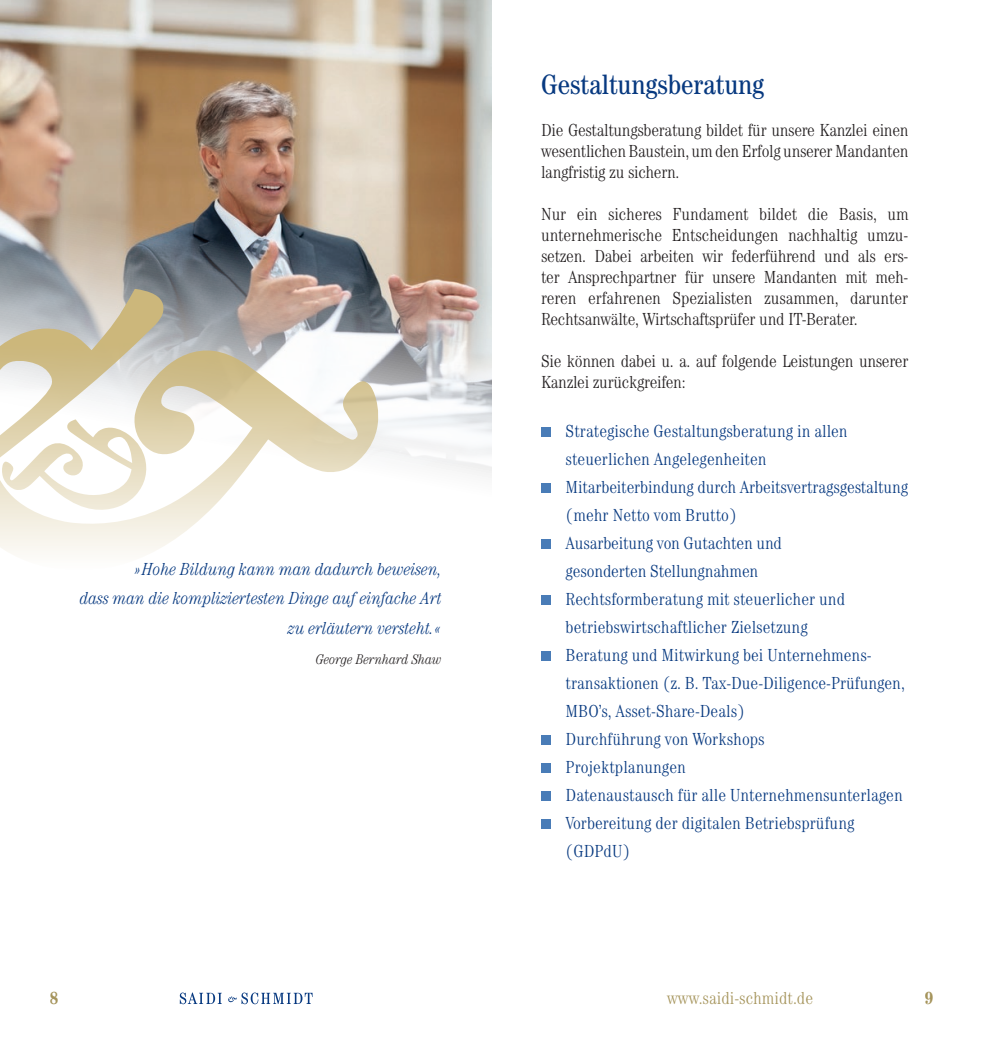
<style>
.page{position:relative;width:983px;height:1042px;background:#fff}
.page>*{position:absolute;margin:0;border:0;box-sizing:border-box;transform-origin:0 0}
.Copy{font:condensed 28px "Century Std";color:#073980}
.t1{font:300 condensed 17.5px/28px "Century Std";color:#073980}
.Copy-2{font:300 condensed 17.5px/21px "Century Std";letter-spacing:-.02em;color:#231f20;text-align:justify}
.t2{font:italic 300 condensed 17.5px "Century Std";color:#073980}
.t3{font:300 condensed 17.5px "Century Std";color:#a5945b}
.t4{font:700 condensed 17.5px "Century Std";color:#a5945b}
.t5{font:italic 300 condensed 14px "Century Std";color:#231f20}
</style>
<div class="page">
<svg style="left:180px;top:992px;width:42px;height:12px"></svg>
<svg style="left:228px;top:992px;width:84px;height:12px"></svg>
<div style="left:541px;top:427px;width:10px;height:10px;background:#497cb7"></div>
<div style="left:541px;top:483px;width:10px;height:10px;background:#497cb7"></div>
<div style="left:541px;top:539px;width:10px;height:10px;background:#497cb7"></div>
<div style="left:541px;top:595px;width:10px;height:10px;background:#497cb7"></div>
<div style="left:541px;top:651px;width:10px;height:10px;background:#497cb7"></div>
<div style="left:541px;top:735px;width:10px;height:10px;background:#497cb7"></div>
<div style="left:541px;top:763px;width:10px;height:10px;background:#497cb7"></div>
<div style="left:541px;top:791px;width:10px;height:10px;background:#497cb7"></div>
<div style="left:541px;top:819px;width:10px;height:10px;background:#497cb7"></div>
<img style="left:0;top:0;width:491px;height:476px">
<svg style="left:0;top:289px;width:379px;height:264px"></svg>
<svg style="left:1px;top:419px;width:148px;height:93px"></svg>
<p class="t2" style="left:134px;top:559px;width:309px">»Hohe Bildung kann man dadurch beweisen,</p>
<p class="t2" style="left:80px;top:588px;width:363px">dass man die kompliziertesten Dinge auf einfache Art</p>
<p class="t2" style="left:288px;top:618px;width:155px">zu erläutern versteht.«</p>
<p class="t5" style="left:316px;top:651px;width:128px">George Bernhard Shaw</p>
<p class="Copy" style="left:541px;top:68px;width:224px">Gestaltungsberatung</p>
<p class="Copy-2" style="left:541px;top:119px;width:369px">Die Gestaltungsberatung bildet für unsere Kanzlei einen wesentlichen Baustein, um den Erfolg unserer Mandanten langfristig zu sichern.</p>
<p class="Copy-2" style="left:541px;top:203px;width:369px">Nur ein sicheres Fundament bildet die Basis, um unternehmerische Entscheidungen nachhaltig umzu&shy;setzen. Dabei arbeiten wir federführend und als ers&shy;ter Ansprechpartner für unsere Mandanten mit meh&shy;reren erfahrenen Spezialisten zusammen, darunter Rechtsanwälte, Wirtschaftsprüfer und IT-Berater.</p>
<p class="Copy-2" style="left:541px;top:350px;width:369px">Sie können dabei u. a. auf folgende Leistungen unserer<br>Kanzlei zurückgreifen:</p>
<p class="t1" style="left:565px;top:417px;width:283px">Strategische Gestaltungsberatung in allen</p>
<p class="t1" style="left:565px;top:445px;width:202px">steuerlichen Angelegenheiten</p>
<p class="t1" style="left:565px;top:473px;width:344px">Mitarbeiterbindung durch Arbeitsvertragsgestaltung</p>
<p class="t1" style="left:565px;top:501px;width:173px">(mehr Netto vom Brutto)</p>
<p class="t1" style="left:565px;top:529px;width:218px">Ausarbeitung von Gutachten und</p>
<p class="t1" style="left:565px;top:557px;width:194px">gesonderten Stellungnahmen</p>
<p class="t1" style="left:565px;top:585px;width:281px">Rechtsformberatung mit steuerlicher und</p>
<p class="t1" style="left:565px;top:613px;width:244px">betriebswirtschaftlicher Zielsetzung</p>
<p class="t1" style="left:565px;top:641px;width:306px">Beratung und Mitwirkung bei Unternehmens-</p>
<p class="t1" style="left:565px;top:669px;width:340px">transaktionen (z. B. Tax-Due-Diligence-Prüfungen,<br>MBO’s, Asset-Share-Deals)</p>
<p class="t1" style="left:565px;top:725px;width:200px">Durchführung von Workshops</p>
<p class="t1" style="left:565px;top:753px;width:122px">Projektplanungen</p>
<p class="t1" style="left:565px;top:781px;width:338px">Datenaustausch für alle Unternehmensunterlagen</p>
<p class="t1" style="left:565px;top:809px;width:290px">Vorbereitung der digitalen Betriebsprüfung</p>
<p class="t1" style="left:565px;top:837px;width:66px">(GDPdU)</p>
<p class="t4" style="left:50px;top:988px;width:10px">8</p>
<p class="t3" style="left:667px;top:988px;width:147px">www.saidi-schmidt.de</p>
<p class="t4" style="left:924px;top:988px;width:10px">9</p>
</div>
